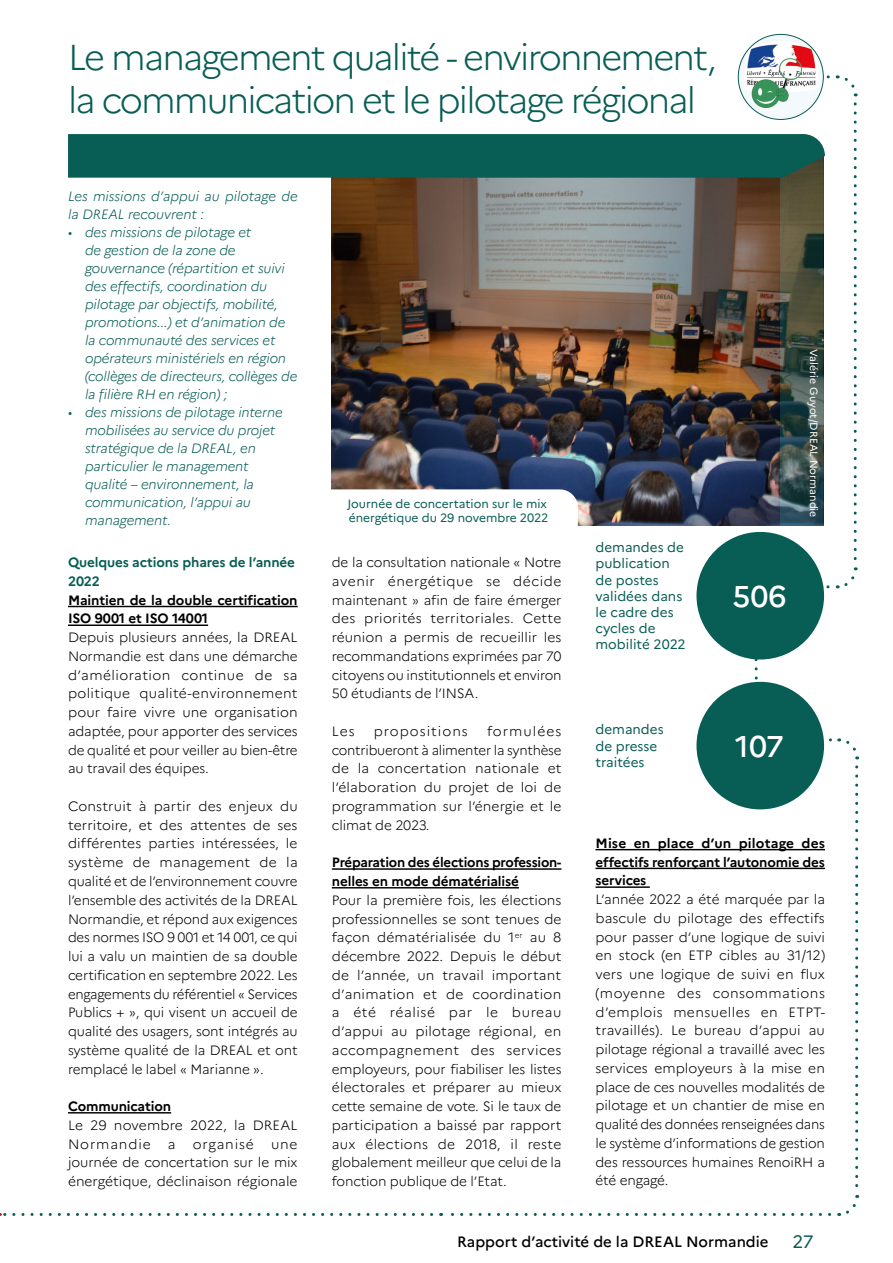
<style>
.page{position:relative;width:893px;height:1263px;background:#fff}
.page>*{position:absolute;margin:0;border:0;box-sizing:border-box;transform-origin:0 0}
.t1{font:300 36px/43.2px "Marianne";letter-spacing:-.05em;color:#085d55}
.t2{font:500 30px "Marianne";color:#fff}
.t3{font:18px "Marianne";color:#085d55}
.t4{font:500 15px "Marianne";color:#000}
.t5{font:300 13.5px/18.8px "Marianne";letter-spacing:-.01em;color:#000;text-align:justify}
.t6{font:italic 300 13.5px/18px "Marianne";letter-spacing:-.01em;color:#085d55}
.t7{font:700 13.5px/18.8px "Marianne";letter-spacing:-.01em;color:#000}
.t8{font:13.5px/16.2px "Marianne";color:#085d55}
.t9{font:700 13.5px/18.8px "Marianne";letter-spacing:-.01em;color:#085d55}
.t10{font:300 13.5px/18.8px "Marianne";letter-spacing:.01em;color:#000}
.t11{font:300 13.5px "Marianne";letter-spacing:.075em;color:#000}
.t12{font:300 13.5px "Marianne";letter-spacing:.06em;color:#000}
.t13{font:12px/14.4px "Marianne";color:#085d55}
.t14{font:10.5px "Marianne";color:#fff}
</style>
<div class="page">
<svg style="left:828px;top:75px;width:30px;height:21px"></svg>
<svg style="left:839px;top:767px;width:19px;height:449px"></svg>
<svg style="left:441px;top:1213px;width:389px;height:3px"></svg>
<svg style="left:0;top:1213px;width:432px;height:3px"></svg>
<img style="left:738px;top:34px;width:85px;height:85px;border-radius:43px">
<hr style="left:68px;top:1112px;width:103px;height:1px;background:#000">
<hr style="left:332px;top:868px;width:229px;height:2px;background:#000">
<hr style="left:332px;top:887px;width:187px;height:1px;background:#000">
<div style="left:696px;top:682px;width:128px;height:127px;background:#085d55;border-radius:50%"></div>
<hr style="left:595px;top:849px;width:230px;height:1px;background:#000">
<hr style="left:595px;top:868px;width:230px;height:1px;background:#000">
<hr style="left:595px;top:886px;width:55px;height:2px;background:#000">
<img style="left:68px;top:104px;width:792px;height:655px">
<h1 class="t1" style="left:68px;top:33px;width:650px">Le management qualité - environnement, la communication et le pilotage régional</h1>
<p class="t6" style="left:68px;top:187px;width:231px">Les missions d’appui au pilotage de la DREAL recouvrent :</p>
<p class="t6" style="left:85px;top:223px;width:214px;text-indent:-17px">• des missions de pilotage et<br>de gestion de la zone de gouvernance (répartition et suivi des effectifs, coordination du pilotage par objectifs, mobilité, promotions...) et d’animation de la communauté des services et opérateurs ministériels en région (collèges de directeurs, collèges de la filière RH en région) ;</p>
<p class="t6" style="left:85px;top:402px;width:199px;text-indent:-17px">• des missions de pilotage interne mobilisées au service du projet stratégique de la DREAL, en particulier le management qualité – environnement, la communication, l’appui au management.</p>
<p class="t13" style="left:347px;top:495px;width:203px">Journée de concertation sur le mix énergétique du 29 novembre 2022</p>
<p class="t14" style="left:822px;top:349px;width:170px;rotate:90deg">Valérie Guyot/DREAL Normandie</p>
<p class="t9" style="left:68px;top:552px;width:228px">Quelques actions phares de l’année<br>2022</p>
<p class="t7" style="left:68px;top:589px;width:231px">Maintien de la double certification<br>ISO 9001 et ISO 14001</p>
<p class="t5" style="left:68px;top:627px;width:231px">Depuis plusieurs années, la DREAL Normandie est dans une démarche d’amélioration continue de sa politique qualité-environnement pour faire vivre une organisation adaptée, pour apporter des services de qualité et pour veiller au bien-être au travail des équipes.</p>
<p class="t5" style="left:68px;top:796px;width:231px">Construit à partir des enjeux du territoire, et des attentes de ses différentes parties intéressées, le système de management de la qualité et de l’environnement couvre l’ensemble des activités de la DREAL Normandie, et répond aux exigences des normes ISO 9 001 et 14 001, ce qui lui a valu un maintien de sa double certification en septembre 2022. Les engagements du référentiel « Services Publics + », qui visent un accueil de qualité des usagers, sont intégrés au système qualité de la DREAL et ont remplacé le label « Marianne ».</p>
<p class="t7" style="left:68px;top:1096px;width:105px">Communication</p>
<p class="t10" style="left:68px;top:1114px;width:231px">Le 29 novembre 2022, la DREAL<br>Normandie</p>
<p class="t5" style="left:168px;top:1133px;width:9px">a</p>
<p class="t12" style="left:193px;top:1133px;width:63px">organisé</p>
<p class="t5" style="left:68px;top:1133px;width:231px;text-indent:203px">une journée de concertation sur le mix énergétique, déclinaison régionale</p>
<p class="t5" style="left:332px;top:552px;width:231px">de la consultation nationale « Notre avenir énergétique se décide maintenant » afin de faire émerger des priorités territoriales. Cette réunion a permis de recueillir les recommandations exprimées par 70 citoyens ou institutionnels et environ 50 étudiants de l’INSA.</p>
<p class="t5" style="left:332px;top:721px;width:24px">Les</p>
<p class="t11" style="left:374px;top:721px;width:96px">propositions</p>
<p class="t5" style="left:332px;top:721px;width:231px;text-indent:155px">formulées contribueront à alimenter la synthèse de la concertation nationale et l’élaboration du projet de loi de programmation sur l’énergie et le climat de 2023.</p>
<p class="t7" style="left:332px;top:852px;width:231px">Préparation des élections profession&shy;nelles en mode dématérialisé</p>
<p class="t5" style="left:332px;top:889px;width:231px">Pour la première fois, les élections professionnelles se sont tenues de façon dématérialisée du 1<sup>er</sup> au 8 décembre 2022. Depuis le début de l’année, un travail important d’animation et de coordination a été réalisé par le bureau d’appui au pilotage régional, en accompagnement des services employeurs, pour fiabiliser les listes électorales et préparer au mieux cette semaine de vote. Si le taux de participation a baissé par rapport aux élections de 2018, il reste globalement meilleur que celui de la fonction publique de l’Etat.</p>
<p class="t8" style="left:595px;top:538px;width:92px">demandes de publication de postes validées dans le cadre des cycles de mobilité 2022</p>
<p class="t8" style="left:595px;top:720px;width:70px">demandes de presse traitées</p>
<h2 class="t2" style="left:732px;top:573px;width:56px">506</h2>
<h2 class="t2" style="left:735px;top:723px;width:50px">107</h2>
<p class="t7" style="left:595px;top:832px;width:231px;text-align:justify">Mise en place d’un pilotage des effectifs renforçant l’autonomie des services</p>
<p class="t5" style="left:595px;top:889px;width:231px">L’année 2022 a été marquée par la bascule du pilotage des effectifs pour passer d’une logique de suivi en stock (en ETP cibles au 31/12) vers une logique de suivi en flux (moyenne des consommations d’emplois mensuelles en ETPT&shy;travaillés). Le bureau d’appui au pilotage régional a travaillé avec les services employeurs à la mise en place de ces nouvelles modalités de pilotage et un chantier de mise en qualité des données renseignées dans le système d’informations de gestion des ressources humaines RenoiRH a été engagé.</p>
<p class="t4" style="left:457px;top:1230px;width:313px">Rapport d’activité de la DREAL Normandie</p>
<h3 class="t3" style="left:793px;top:1228px;width:23px">27</h3>
</div>
